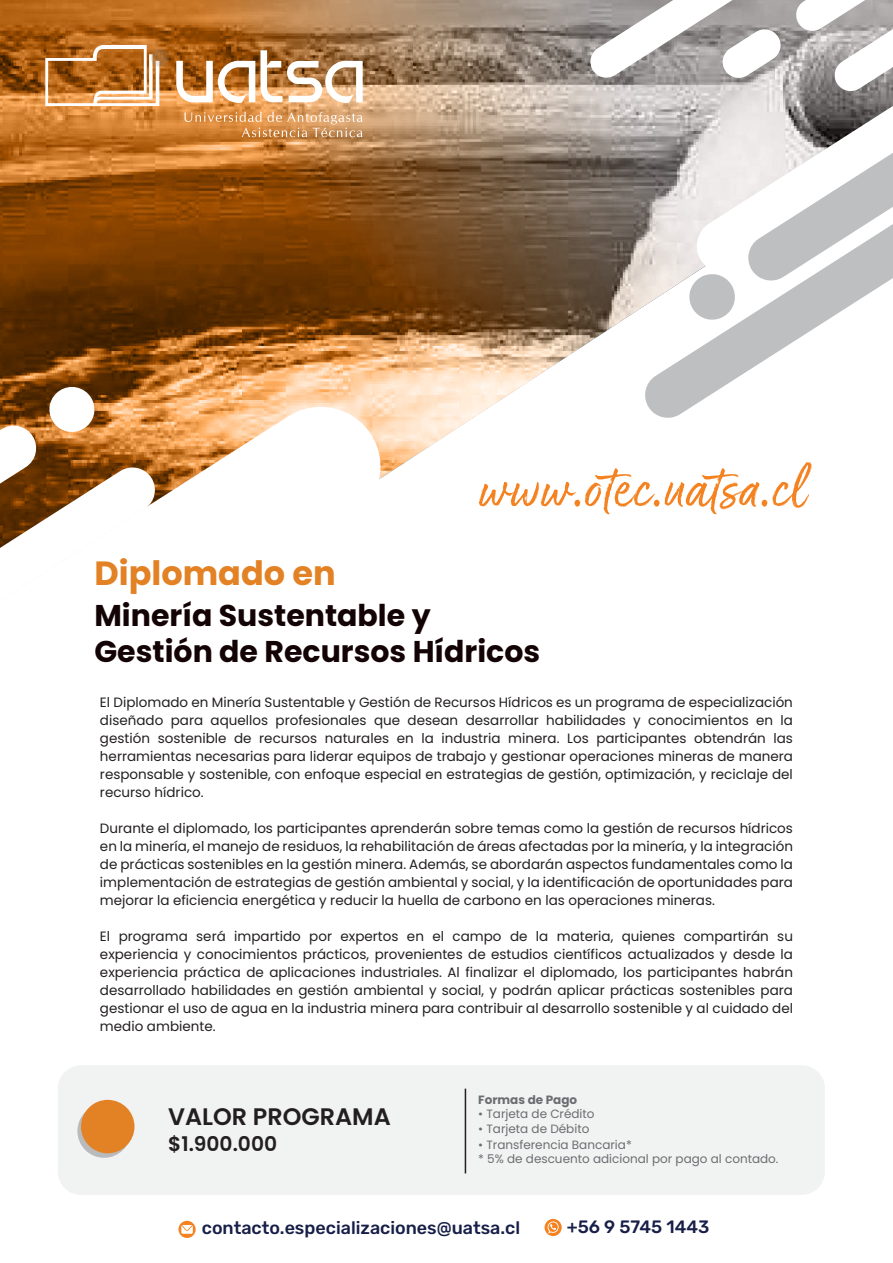
<style>
.page{position:relative;width:893px;height:1263px;background:#fff}
.page>*{position:absolute;margin:0;border:0;box-sizing:border-box;transform-origin:0 0}
.t1{font:64.8px "Good Karma";color:#f58220}
.t2{font:700 33.6px "Poppins";color:#e38125}
.t3{font:700 30px/36px "Poppins";color:#130304}
.t4{font:600 23.85px "Poppins";color:#231f20}
.t5{font:600 20.25px "Poppins";color:#231f20}
.t6{font:500 17.85px "Rubik";color:#171e47}
.t7{font:13.5px/18px "Poppins";color:#231f20;text-align:justify}
.t8{font:12px/14.4px "Poppins";color:#6c6d70}
.t9{font:700 12px "Poppins";color:#6c6d70}
</style>
<div class="page">
<img style="left:0;top:0;width:623px;height:473px">
<div style="left:58px;top:1065px;width:767px;height:130px;background:#f1f2f2;border-radius:23px"></div>
<svg style="left:158px;top:398px;width:231px;height:102px"></svg>
<svg style="left:77px;top:1104px;width:54px;height:54px"></svg>
<div style="left:81px;top:1100px;width:53px;height:53px;background:#e38125;border-radius:50%"></div>
<svg style="left:0;top:385px;width:158px;height:163px"></svg>
<svg style="left:645px;top:320px;width:182px;height:98px"></svg>
<svg style="left:588px;top:0;width:305px;height:320px"></svg>
<svg style="left:176px;top:50px;width:187px;height:53px"></svg>
<svg style="left:184px;top:112px;width:179px;height:25px;background:#da9c61"></svg>
<svg style="left:178px;top:1221px;width:18px;height:17px"></svg>
<svg style="left:181px;top:1225px;width:12px;height:9px"></svg>
<svg style="left:545px;top:1219px;width:17px;height:17px"></svg>
<svg style="left:548px;top:1221px;width:11px;height:12px"></svg>
<hr style="left:465px;top:1089px;width:1px;height:84px;background:#231f20">
<svg style="left:45px;top:45px;width:124px;height:61px"></svg>
<h2 class="t2" style="left:94px;top:553px;width:243px">Diplomado en</h2>
<h1 class="t1" style="left:478px;top:450px;width:329px">www.otec.uatsa.cl</h1>
<h3 class="t3" style="left:94px;top:597px;width:447px">Minería Sustentable y<br>Gestión de Recursos Hídricos</h3>
<p class="t7" style="left:100px;top:693px;width:694px">El Diplomado en Minería Sustentable y Gestión de Recursos Hídricos es un programa de especialización diseñado para aquellos profesionales que desean desarrollar habilidades y conocimientos en la gestión sostenible de recursos naturales en la industria minera. Los participantes obtendrán las herramientas necesarias para liderar equipos de trabajo y gestionar operaciones mineras de manera responsable y sostenible, con enfoque especial en estrategias de gestión, optimización, y reciclaje del recurso hídrico.</p>
<p class="t7" style="left:100px;top:819px;width:695px">Durante el diplomado, los participantes aprenderán sobre temas como la gestión de recursos hídricos en la minería, el manejo de residuos, la rehabilitación de áreas afectadas por la minería, y la integración de prácticas sostenibles en la gestión minera. Además, se abordarán aspectos fundamentales como la implementación de estrategias de gestión ambiental y social, y la identificación de oportunidades para mejorar la eficiencia energética y reducir la huella de carbono en las operaciones mineras.</p>
<p class="t7" style="left:100px;top:927px;width:694px">El programa será impartido por expertos en el campo de la materia, quienes compartirán su experiencia y conocimientos prácticos, provenientes de estudios científicos actualizados y desde la experiencia práctica de aplicaciones industriales. Al finalizar el diplomado, los participantes habrán desarrollado habilidades en gestión ambiental y social, y podrán aplicar prácticas sostenibles para gestionar el uso de agua en la industria minera para contribuir al desarrollo sostenible y al cuidado del medio ambiente.</p>
<h3 class="t4" style="left:168px;top:1103px;width:224px">VALOR PROGRAMA</h3>
<h3 class="t5" style="left:168px;top:1132px;width:110px">$1.900.000</h3>
<p class="t9" style="left:478px;top:1093px;width:100px">Formas de Pago</p>
<p class="t8" style="left:478px;top:1107px;width:118px">• Tarjeta de Crédito</p>
<p class="t8" style="left:478px;top:1121px;width:113px">• Tarjeta de Débito</p>
<p class="t8" style="left:478px;top:1137px;width:302px">• Transferencia Bancaria*<br>* 5% de descuento adicional por pago al contado.</p>
<h3 class="t6" style="left:202px;top:1217px;width:320px">contacto.especializaciones@uatsa.cl</h3>
<h3 class="t6" style="left:567px;top:1217px;width:144px">+56 9 5745 1443</h3>
</div>
